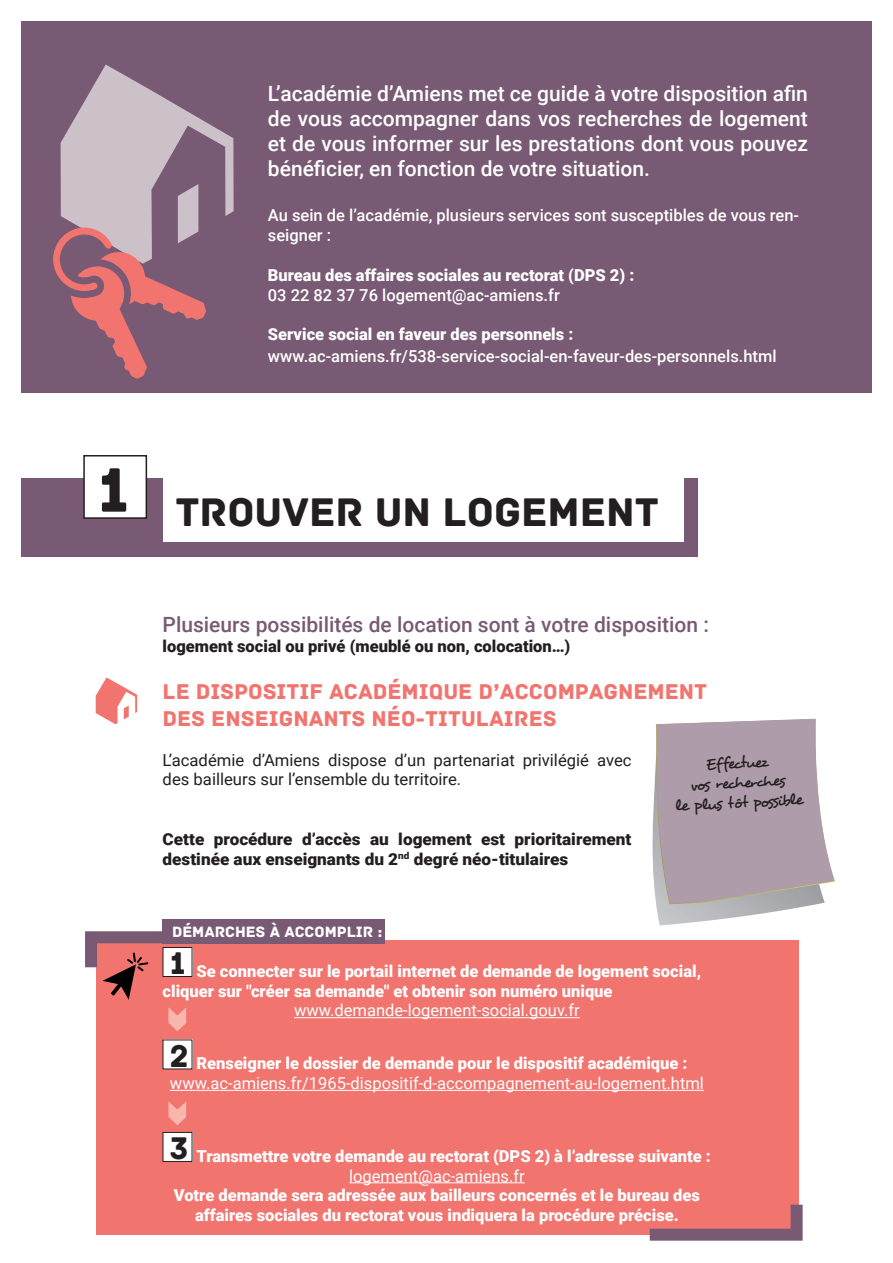
<style>
.page{position:relative;width:893px;height:1263px;background:#fff}
.page>*{position:absolute;margin:0;border:0;box-sizing:border-box;transform-origin:0 0}
.t1{font:42px "Archive";color:#231f20}
.t2{font:22.5px/27px "Archive";color:#f2746f}
.t3{font:500 21px/25.2px "Roboto";color:#fff;text-align:justify}
.t4{font:500 21px "Roboto";color:#785a74}
.t5{font:900 16.5px/19.8px "Roboto";color:#fff;text-align:center}
.t6{font:500 16.5px/19.8px "Roboto";color:#fff}
.t7{font:16.5px/19.8px "Roboto";color:#fff}
.t8{font:900 16.5px/19.8px "Roboto";color:#231f20;scale:1.04 1}
.t9{font:16.5px/19.8px "Roboto";color:#231f20}
.t10{font:900 16.5px "Roboto";color:#231f20}
.t11{font:16.5px/19.8px "Desyrel";color:#231f20;text-align:center}
.t12{font:15.75px "Archive";color:#fff}
.s1{font-weight:900}
.s2{font-weight:400}
</style>
<div class="page">
<div style="left:96px;top:940px;width:703px;height:295px;background:#f2746f"></div>
<div style="left:21px;top:478px;width:676px;height:78px;background:#785a74"></div>
<div style="left:21px;top:21px;width:851px;height:371px;background:#785a74"></div>
<div style="left:84px;top:456px;width:62px;height:62px;background:#fff"></div>
<div style="left:83px;top:455px;width:64px;height:64px;border:2px solid #231f20"></div>
<div style="left:163px;top:478px;width:521px;height:64px;background:#fff"></div>
<svg style="left:649px;top:1204px;width:154px;height:37px"></svg>
<hr style="left:294px;top:1017px;width:286px;height:1px;background:#fff">
<hr style="left:170px;top:1090px;width:534px;height:1px;background:#fff">
<hr style="left:349px;top:1182px;width:176px;height:1px;background:#fff">
<div style="left:163px;top:1040px;width:29px;height:29px;background:#fff"></div>
<div style="left:163px;top:1132px;width:29px;height:29px;background:#fff"></div>
<div style="left:163px;top:1132px;width:29px;height:30px;border:1px solid #231f20"></div>
<svg style="left:96px;top:677px;width:41px;height:47px"></svg>
<div style="left:163px;top:919px;width:222px;height:25px;background:#785a74"></div>
<svg style="left:53px;top:65px;width:181px;height:314px"></svg>
<svg style="left:652px;top:719px;width:183px;height:206px;background:#baacb6"></svg>
<svg style="left:168px;top:1007px;width:18px;height:24px"></svg>
<svg style="left:168px;top:1101px;width:18px;height:24px"></svg>
<svg style="left:85px;top:925px;width:108px;height:75px"></svg>
<p class="t3" style="left:268px;top:80px;width:541px">L’académie d’Amiens met ce guide à votre disposition afin de vous accompagner dans vos recherches de logement et de vous informer sur les prestations dont vous pouvez bénéficier, en fonction de votre situation.</p>
<p class="t6" style="left:268px;top:205px;width:533px">Au sein de l’académie, plusieurs services sont susceptibles de vous ren&shy;seigner :</p>
<p class="t5" style="left:268px;top:264px;width:368px">Bureau des affaires sociales au rectorat (DPS 2) :</p>
<p class="t6" style="left:268px;top:284px;width:293px">03 22 82 37 76 logement@ac-amiens.fr</p>
<p class="t5" style="left:268px;top:324px;width:307px">Service social en faveur des personnels :</p>
<p class="t6" style="left:268px;top:345px;width:510px">www.ac-amiens.fr/538-service-social-en-faveur-des-personnels.html</p>
<h1 class="t1" style="left:98px;top:487px;width:563px"><sup>1</sup> TROUVER UN LOGEMENT</h1>
<p class="t4" style="left:163px;top:610px;width:548px">Plusieurs possibilités de location sont à votre disposition :</p>
<p class="t10" style="left:163px;top:635px;width:409px">logement social ou privé (meublé ou non, colocation…)</p>
<h2 class="t2" style="left:163px;top:678px;width:546px">LE DISPOSITIF ACADÉMIQUE D’ACCOMPAGNEMENT<br>DES ENSEIGNANTS NÉO-TITULAIRES</h2>
<p class="t9" style="left:163px;top:749px;width:470px">L’académie d’Amiens dispose d’un partenariat privilégié avec des bailleurs sur l’ensemble du territoire.</p>
<p class="t11" style="left:672px;top:756px;width:130px;rotate:-3deg">Effectuez<br>vos recherches<br>le plus tôt possible</p>
<p class="t8" style="left:163px;top:828px;width:452px">Cette procédure d’accès au logement est prioritairement destinée aux enseignants du 2<sup>nd</sup> degré néo-titulaires</p>
<p class="t12" style="left:172px;top:923px;width:212px">DÉMARCHES À ACCOMPLIR :</p>
<p class="t5" style="left:163px;top:960px;width:540px;text-align:left;text-indent:7px"><sup>1</sup> Se connecter sur le portail internet de demande de logement social, cliquer sur "créer sa demande" et obtenir son numéro unique</p>
<p class="t7" style="left:294px;top:1000px;width:287px">www.demande-logement-social.gouv.fr</p>
<p class="t7" style="left:170px;top:1053px;width:536px"><sup>2</sup> <span class="s1">Renseigner le dossier de demande pour le dispositif académique : </span>www.ac-amiens.fr/1965-dispositif-d-accompagnement-au-logement.html</p>
<p class="t5" style="left:170px;top:1145px;width:543px"><sup>3</sup> Transmettre votre demande au rectorat (DPS 2) à l’adresse suivante : <span class="s2">logement@ac-amiens.fr</span></p>
<p class="t5" style="left:174px;top:1185px;width:528px">Votre demande sera adressée aux bailleurs concernés et le bureau des affaires sociales du rectorat vous indiquera la procédure précise.</p>
</div>
